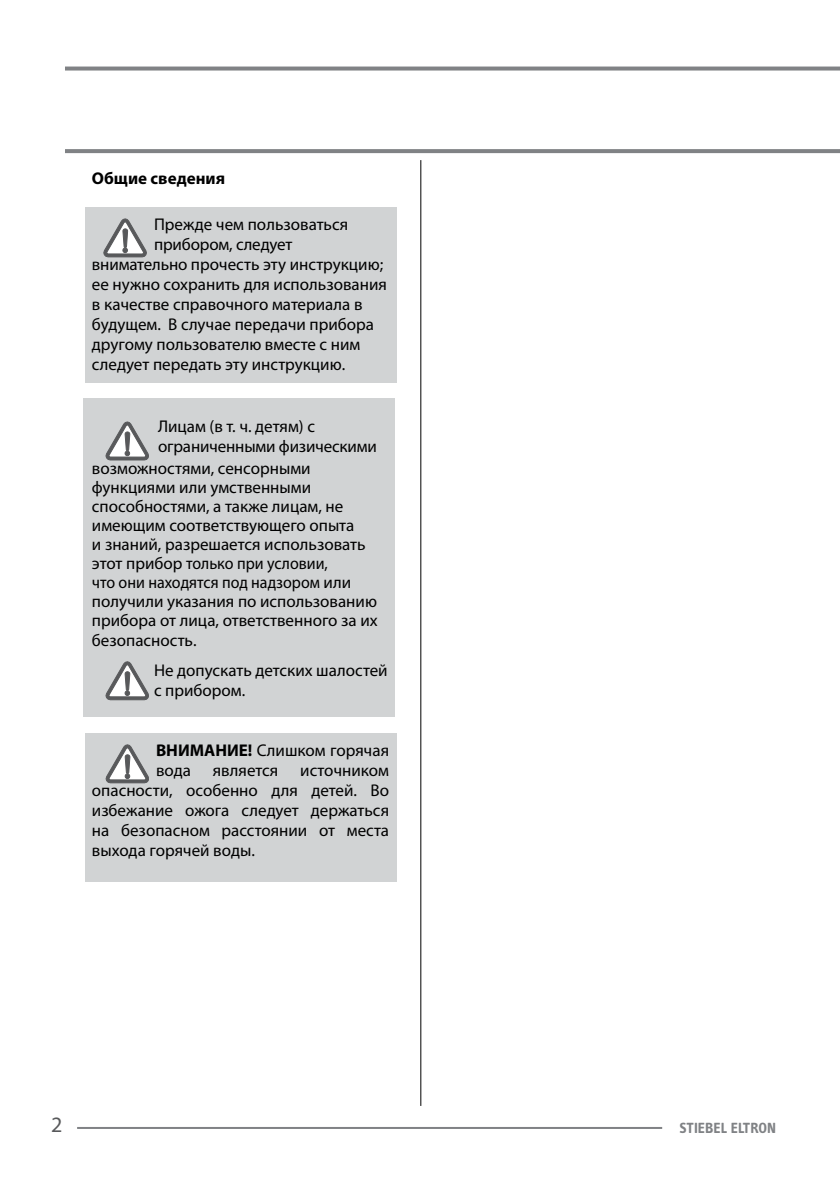
<style>
.page{position:relative;width:840px;height:1191px;background:#fff}
.page>*{position:absolute;margin:0;border:0;box-sizing:border-box;transform-origin:0 0}
.t1{font:22px "Myriad Pro";color:#58595b}
.t2{font:17px/19.2px "Myriad Pro";color:#000}
.t3{font:700 17px "Myriad Pro";color:#000}
.t4{font:700 15.2px "STE Info Text";color:#808285}
.s1{font-weight:700}
</style>
<div class="page">
<div style="left:85px;top:208px;width:311px;height:174px;background:#d1d3d4"></div>
<div style="left:85px;top:733px;width:312px;height:149px;background:#d1d3d4"></div>
<div style="left:83px;top:398px;width:311px;height:318px;background:#d1d3d4"></div>
<svg style="left:103px;top:219px;width:44px;height:38px"></svg>
<svg style="left:106px;top:744px;width:43px;height:39px"></svg>
<svg style="left:106px;top:422px;width:43px;height:38px"></svg>
<svg style="left:106px;top:661px;width:43px;height:39px"></svg>
<hr style="left:77px;top:1127px;width:584px;height:2px;background:#808285">
<svg style="left:65px;top:67px;width:774px;height:4px;background:#8e9092"></svg>
<svg style="left:65px;top:149px;width:774px;height:4px;background:#838588"></svg>
<hr style="left:420px;top:160px;width:1px;height:946px;background:#000">
<p class="t3" style="left:92px;top:167px;width:134px">Общие сведения</p>
<p class="t2" style="left:154px;top:215px;width:196px">Прежде чем пользоваться</p>
<p class="t2" style="left:154px;top:235px;width:140px">прибором, следует</p>
<p class="t2" style="left:92px;top:255px;width:292px">внимательно прочесть эту инструкцию;</p>
<p class="t2" style="left:92px;top:275px;width:296px">ее нужно сохранить для использования</p>
<p class="t2" style="left:92px;top:295px;width:272px">в качестве справочного материала в</p>
<p class="t2" style="left:92px;top:315px;width:283px">будущем. В случае передачи прибора</p>
<p class="t2" style="left:92px;top:335px;width:270px">другому пользователю вместе с ним</p>
<p class="t2" style="left:92px;top:355px;width:254px">следует передать эту инструкцию.</p>
<p class="t2" style="left:158px;top:416px;width:220px;line-height:20px">Лицам (в т. ч. детям) с ограниченными физическими</p>
<p class="t2" style="left:92px;top:459px;width:287px">возможностями, сенсорными функциями или умственными способностями, а также лицам, не имеющим соответствующего опыта<br>и знаний, разрешается использовать этот прибор только при условии,<br>что они находятся под надзором или получили указания по использованию прибора от лица, ответственного за их безопасность.</p>
<p class="t2" style="left:154px;top:660px;width:235px;line-height:20px">Не допускать детских шалостей с прибором.</p>
<p class="t2" style="left:156px;top:740px;width:234px;line-height:20px"><span class="s1">ВНИМАНИЕ!</span> Слишком горячая вода</p>
<p class="t2" style="left:92px;top:760px;width:298px;line-height:20px;text-align:justify;text-indent:208px">источником опасности, особенно для детей. Во избежание ожога следует держаться на безопасном расстоянии от места выхода горячей воды.</p>
<p class="t2" style="left:213px;top:761px;width:67px">является</p>
<p class="t1" style="left:51px;top:1111px;width:13px">2</p>
<p class="t4" style="left:679px;top:1118px;width:98px">STIEBEL ELTRON</p>
</div>
